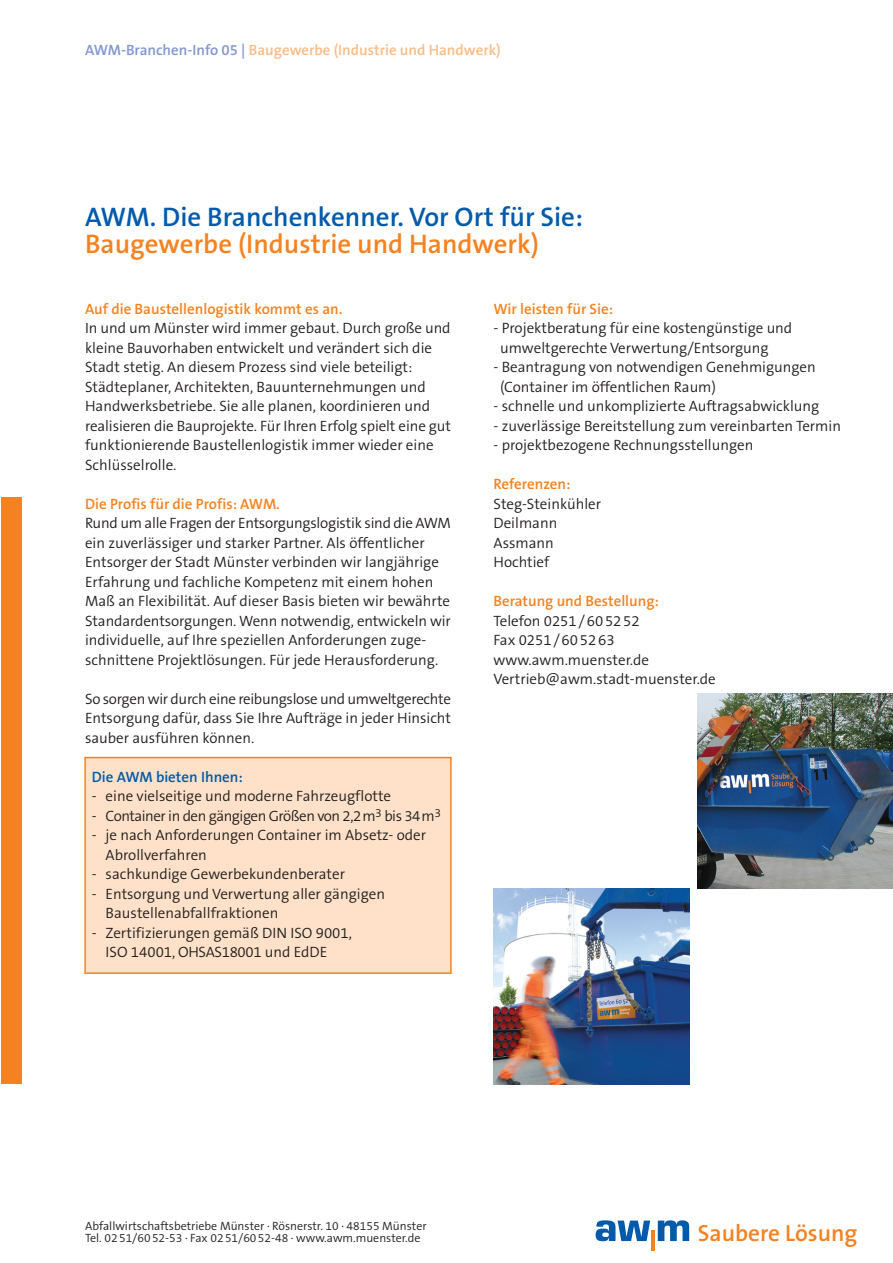
<style>
.page{position:relative;width:893px;height:1263px;background:#fff}
.page>*{position:absolute;margin:0;border:0;box-sizing:border-box;transform-origin:0 0}
.t1{font:600 27px "The Sans B6";color:#015aaa}
.t2{font:600 27px "The Sans B6";color:#f58220}
.t3{font:600 23.4px "The Sans";color:#f58220}
.t4{font:300 15px/19.5px "The Sans B4";color:#231f20}
.t5{font:600 15px "The Sans B6";color:#f58220}
.t6{font:600 15px "The Sans B6";color:#fbbc86}
.t7{font:300 15px "The Sans B4";letter-spacing:-.03em;color:#231f20}
.t8{font:600 15px "The Sans B6";color:#015aaa}
.t9{font:300 12px/12px "The Sans B4";color:#231f20}
.s1{color:#8297cd}
</style>
<div class="page">
<svg style="left:1px;top:497px;width:689px;height:754px"></svg>
<div style="left:1px;top:498px;width:20px;height:586px;background:#f58220"></div>
<img style="left:697px;top:693px;width:195px;height:196px">
<img style="left:493px;top:889px;width:196px;height:195px">
<svg style="left:595px;top:1220px;width:55px;height:21px"></svg>
<svg style="left:657px;top:1220px;width:32px;height:21px"></svg>
<svg style="left:650px;top:1230px;width:4px;height:21px"></svg>
<p class="t6" style="left:85px;top:44px;width:417px"><span class="s1">AWM-Branchen-Info 05 |</span> Baugewerbe (Industrie und Handwerk)</p>
<h1 class="t1" style="left:85px;top:206px;width:499px">AWM. Die Branchenkenner. Vor Ort für Sie:</h1>
<h1 class="t2" style="left:85px;top:233px;width:455px">Baugewerbe (Industrie und Handwerk)</h1>
<p class="t5" style="left:85px;top:303px;width:259px">Auf die Baustellenlogistik kommt es an.</p>
<p class="t4" style="left:85px;top:320px;width:367px">In und um Münster wird immer gebaut. Durch große und kleine Bauvorhaben entwickelt und verändert sich die Stadt stetig. An diesem Prozess sind viele beteiligt:<br>Städteplaner, Architekten, Bauunternehmungen und Handwerksbetriebe. Sie alle planen, koordinieren und realisieren die Bauprojekte. Für Ihren Erfolg spielt eine gut funktionierende Baustellenlogistik immer wieder eine Schlüsselrolle.</p>
<p class="t5" style="left:85px;top:498px;width:196px">Die Profis für die Profis: AWM.</p>
<p class="t4" style="left:85px;top:515px;width:367px">Rund um alle Fragen der Entsorgungslogistik sind die AWM ein zuverlässiger und starker Partner. Als öffentlicher Entsorger der Stadt Münster verbinden wir langjährige Erfahrung und fachliche Kompetenz mit einem hohen Maß an Flexibilität. Auf dieser Basis bieten wir bewährte Standardentsorgungen. Wenn notwendig, entwickeln wir individuelle, auf Ihre speziellen Anforderungen zuge&shy;schnittene Projektlösungen. Für jede Herausforderung.</p>
<p class="t4" style="left:85px;top:691px;width:367px;text-align:justify">So sorgen wir durch eine reibungslose und umweltgerechte Entsorgung dafür, dass Sie Ihre Aufträge in jeder Hinsicht sauber ausführen können.</p>
<p class="t8" style="left:92px;top:771px;width:153px">Die AWM bieten Ihnen:</p>
<p class="t4" style="left:92px;top:788px;width:301px">- eine vielseitige und moderne Fahrzeugflotte</p>
<p class="t7" style="left:92px;top:810px;width:351px">- Container in den gängigen Größen von 2,2m<sup>3</sup> bis 34m<sup>3</sup></p>
<p class="t4" style="left:106px;top:827px;width:322px;text-indent:-14px">- je nach Anforderungen Container im Absetz- oder<br>Abrollverfahren</p>
<p class="t4" style="left:92px;top:866px;width:255px">- sachkundige Gewerbekundenberater</p>
<p class="t4" style="left:106px;top:886px;width:281px;text-indent:-14px">- Entsorgung und Verwertung aller gängigen<br>Baustellenabfallfraktionen</p>
<p class="t4" style="left:106px;top:925px;width:248px;text-indent:-14px">- Zertifizierungen gemäß DIN ISO 9001,<br>ISO 14001, OHSAS18001 und EdDE</p>
<p class="t5" style="left:493px;top:303px;width:121px">Wir leisten für Sie:</p>
<p class="t4" style="left:500px;top:320px;width:294px;text-indent:-7px">- Projektberatung für eine kostengünstige und umweltgerechte Verwertung/Entsorgung</p>
<p class="t4" style="left:500px;top:359px;width:317px;text-indent:-7px">- Beantragung von notwendigen Genehmigungen (Container im öffentlichen Raum)</p>
<p class="t4" style="left:493px;top:398px;width:327px">- schnelle und unkomplizierte Auftragsabwicklung</p>
<p class="t4" style="left:493px;top:418px;width:349px">- zuverlässige Bereitstellung zum vereinbarten Termin</p>
<p class="t4" style="left:493px;top:437px;width:261px">- projektbezogene Rechnungsstellungen</p>
<p class="t5" style="left:493px;top:478px;width:79px">Referenzen:</p>
<p class="t4" style="left:493px;top:496px;width:109px">Steg-Steinkühler<br>Deilmann<br>Assmann<br>Hochtief</p>
<p class="t5" style="left:493px;top:595px;width:167px">Beratung und Bestellung:</p>
<p class="t4" style="left:493px;top:613px;width:224px">Telefon 0251 / 60 52 52<br>Fax 0251 / 60 52 63 www.awm.muenster.de<br>Vertrieb@awm.stadt-muenster.de</p>
<p class="t9" style="left:85px;top:1221px;width:343px">Abfallwirtschaftsbetriebe Münster · Rösnerstr. 10 · 48155 Münster<br>Tel. 02 51/60 52-53 · Fax 02 51/60 52-48 · www.awm.muenster.de</p>
<h2 class="t3" style="left:697px;top:1224px;width:161px">Saubere Lösung</h2>
</div>
